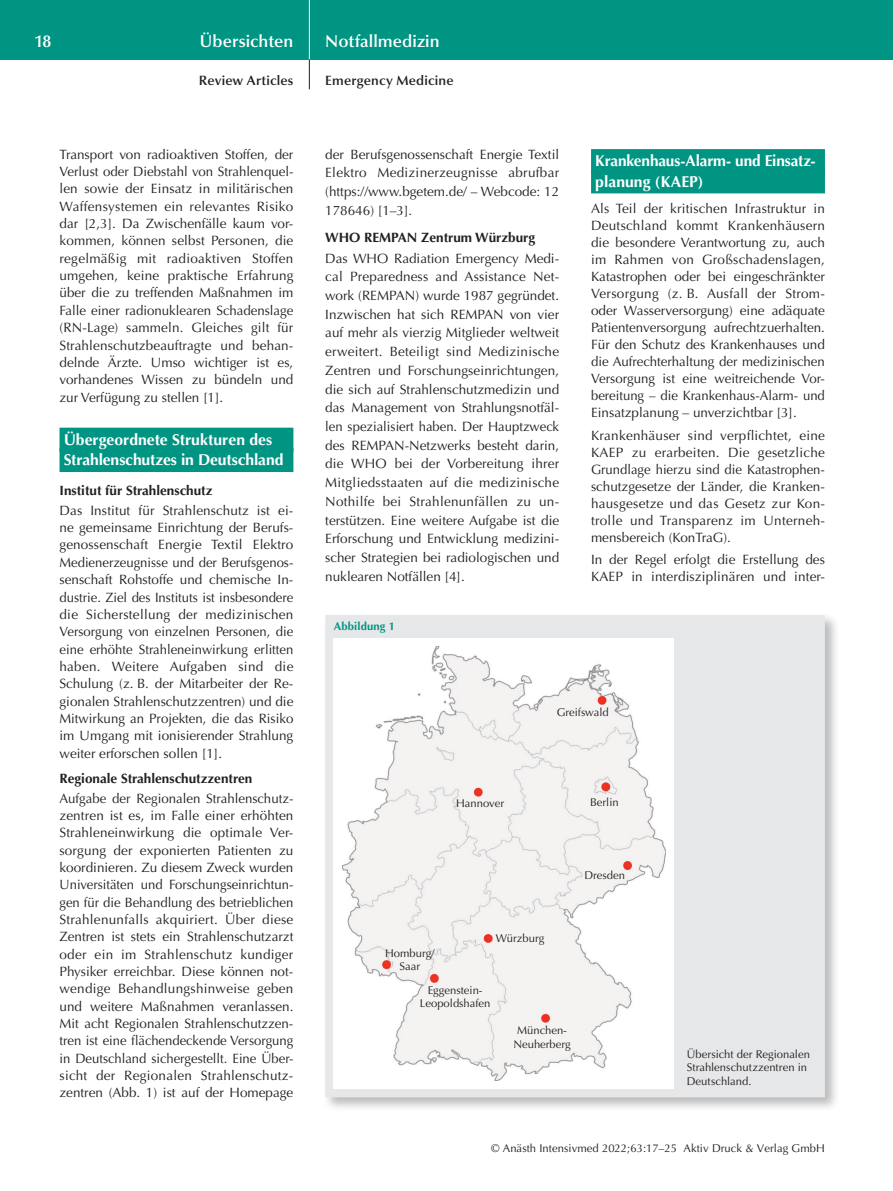
<style>
.page{position:relative;width:893px;height:1191px;background:#fff}
.page>*{position:absolute;margin:0;border:0;box-sizing:border-box;transform-origin:0 0}
.t1{font:600 17.25px "Optima";color:#fff}
.t2{font:700 15.75px/20.4px "Optima";letter-spacing:-.005em;color:#fff}
.t3{font:13.5px/17.4px "Optima";color:#231f20;text-align:justify}
.t4{font:700 13.5px "Optima";color:#231f20}
.t5{font:600 13.5px "Optima";letter-spacing:.01em;color:#231f20}
.t6{font:11.25px/13.5px "Optima";color:#231f20;text-align:center}
.t7{font:700 11.25px "Optima";letter-spacing:.015em;color:#009483}
</style>
<div class="page">
<div style="left:0;top:0;width:893px;height:60px;background:#009483"></div>
<hr style="left:309px;top:0;width:1px;height:60px;background:#fff">
<svg style="left:309px;top:60px;width:1px;height:29px"></svg>
<div style="left:60px;top:428px;width:233px;height:24px;background:#009483"></div>
<div style="left:60px;top:448px;width:233px;height:24px;background:#009483"></div>
<div style="left:591px;top:149px;width:234px;height:24px;background:#009483"></div>
<div style="left:591px;top:169px;width:234px;height:24px;background:#009483"></div>
<div style="left:323px;top:612px;width:516px;height:499px;background:#231f20;opacity:.3"></div>
<div style="left:325px;top:615px;width:500px;height:482px;background:#e6e7e8"></div>
<div style="left:334px;top:638px;width:340px;height:451px;background:#fff"></div>
<img style="left:342px;top:646px;width:323px;height:434px">
<p class="t1" style="left:34px;top:31px;width:19px">18</p>
<p class="t1" style="left:200px;top:31px;width:95px">Übersichten</p>
<p class="t1" style="left:325px;top:31px;width:116px">Notfallmedizin</p>
<p class="t5" style="left:199px;top:73px;width:96px">Review Articles</p>
<p class="t5" style="left:325px;top:73px;width:130px">Emergency Medicine</p>
<p class="t3" style="left:60px;top:146px;width:235px">Transport von radioaktiven Stoffen, der Verlust oder Diebstahl von Strahlenquel&shy;len sowie der Einsatz in militärischen Waffensystemen ein relevantes Risiko dar [2,3]. Da Zwischenfälle kaum vor&shy;kommen, können selbst Personen, die regelmäßig mit radioaktiven Stoffen umgehen, keine praktische Erfahrung über die zu treffenden Maßnahmen im Falle einer radionuklearen Schadenslage (RN-Lage) sammeln. Gleiches gilt für Strahlenschutzbeauftragte und behan&shy;delnde Ärzte. Umso wichtiger ist es, vorhandenes Wissen zu bündeln und zur Verfügung zu stellen [1].</p>
<p class="t2" style="left:64px;top:429px;width:221px">Übergeordnete Strukturen des<br>Strahlenschutzes in Deutschland</p>
<p class="t4" style="left:60px;top:483px;width:154px">Institut für Strahlenschutz</p>
<p class="t3" style="left:60px;top:502px;width:235px">Das Institut für Strahlenschutz ist ei&shy;ne gemeinsame Einrichtung der Berufs&shy;genossenschaft Energie Textil Elektro Medienerzeugnisse und der Berufsgenos&shy;senschaft Rohstoffe und chemische In&shy;dustrie. Ziel des Instituts ist insbesondere die Sicherstellung der medizinischen Versorgung von einzelnen Personen, die eine erhöhte Strahleneinwirkung erlitten haben. Weitere Aufgaben sind die Schulung (z. B. der Mitarbeiter der Re&shy;gionalen Strahlenschutzzentren) und die Mitwirkung an Projekten, die das Risiko im Umgang mit ionisierender Strahlung weiter erforschen sollen [1].</p>
<p class="t4" style="left:60px;top:770px;width:194px">Regionale Strahlenschutzzentren</p>
<p class="t3" style="left:60px;top:789px;width:235px">Aufgabe der Regionalen Strahlenschutz&shy;zentren ist es, im Falle einer erhöhten Strahleneinwirkung die optimale Ver&shy;sorgung der exponierten Patienten zu koordinieren. Zu diesem Zweck wurden Universitäten und Forschungseinrichtun&shy;gen für die Behandlung des betrieblichen Strahlenunfalls akquiriert. Über diese Zentren ist stets ein Strahlenschutzarzt oder ein im Strahlenschutz kundiger Physiker erreichbar. Diese können not&shy;wendige Behandlungshinweise geben und weitere Maßnahmen veranlassen.<br>Mit acht Regionalen Strahlenschutzzen&shy;tren ist eine flächendeckende Versorgung in Deutschland sichergestellt. Eine Über&shy;sicht der Regionalen Strahlenschutz&shy;zentren (Abb. 1) ist auf der Homepage</p>
<p class="t3" style="left:325px;top:145px;width:235px;line-height:18.8px">der Berufsgenossenschaft Energie Textil Elektro Medizinerzeugnisse abrufbar (https://www.bgetem.de/ – Webcode: 12<br>178646) [1–3].</p>
<p class="t4" style="left:325px;top:229px;width:211px">WHO REMPAN Zentrum Würzburg</p>
<p class="t3" style="left:325px;top:249px;width:235px;line-height:18.8px">Das WHO Radiation Emergency Medi&shy;cal Preparedness and Assistance Net&shy;work (REMPAN) wurde 1987 gegründet.<br>Inzwischen hat sich REMPAN von vier auf mehr als vierzig Mitglieder weltweit erweitert. Beteiligt sind Medizinische Zentren und Forschungseinrichtungen, die sich auf Strahlenschutzmedizin und das Management von Strahlungsnotfäl&shy;len spezialisiert haben. Der Hauptzweck des REMPAN-Netzwerks besteht darin, die WHO bei der Vorbereitung ihrer Mitgliedsstaaten auf die medizinische Nothilfe bei Strahlenunfällen zu un&shy;terstützen. Eine weitere Aufgabe ist die Erforschung und Entwicklung medizini&shy;scher Strategien bei radiologischen und nuklearen Notfällen [4].</p>
<p class="t7" style="left:334px;top:619px;width:63px">Abbildung 1</p>
<p class="t2" style="left:595px;top:151px;width:222px">Krankenhaus-Alarm- und Einsatz&shy;planung (KAEP)</p>
<p class="t3" style="left:591px;top:200px;width:235px;line-height:17px">Als Teil der kritischen Infrastruktur in Deutschland kommt Krankenhäusern die besondere Verantwortung zu, auch im Rahmen von Großschadenslagen, Katastrophen oder bei eingeschränkter Versorgung (z. B. Ausfall der Strom&shy;oder Wasserversorgung) eine adäquate Patientenversorgung aufrechtzuerhalten.<br>Für den Schutz des Krankenhauses und die Aufrechterhaltung der medizinischen Versorgung ist eine weitreichende Vor&shy;bereitung – die Krankenhaus-Alarm- und Einsatzplanung – unverzichtbar [3].</p>
<p class="t3" style="left:591px;top:426px;width:235px;line-height:17px">Krankenhäuser sind verpflichtet, eine KAEP zu erarbeiten. Die gesetzliche Grundlage hierzu sind die Katastrophen&shy;schutzgesetze der Länder, die Kranken&shy;hausgesetze und das Gesetz zur Kon&shy;trolle und Transparenz im Unterneh&shy;mensbereich (KonTraG).</p>
<p class="t3" style="left:591px;top:551px;width:235px;line-height:17px">In der Regel erfolgt die Erstellung des<br>KAEP in interdisziplinären und inter-</p>
<p class="t6" style="left:557px;top:706px;width:54px">Greifswald</p>
<p class="t6" style="left:456px;top:796px;width:49px">Hannover</p>
<p class="t6" style="left:590px;top:795px;width:30px">Berlin</p>
<p class="t6" style="left:584px;top:868px;width:42px">Dresden</p>
<p class="t6" style="left:496px;top:931px;width:50px">Würzburg</p>
<p class="t6" style="left:385px;top:946px;width:51px">Homburg/<br>Saar</p>
<p class="t6" style="left:420px;top:983px;width:72px">Eggenstein-<br>Leopoldshafen</p>
<p class="t6" style="left:513px;top:1024px;width:59px">München-<br>Neuherberg</p>
<p class="t6" style="left:687px;top:1047px;width:125px;text-align:left">Übersicht der Regionalen<br>Strahlenschutzzentren in<br>Deutschland.</p>
<p class="t6" style="left:491px;top:1142px;width:335px">© Anästh Intensivmed 2022;63:17–25 Aktiv Druck &amp; Verlag GmbH</p>
</div>
